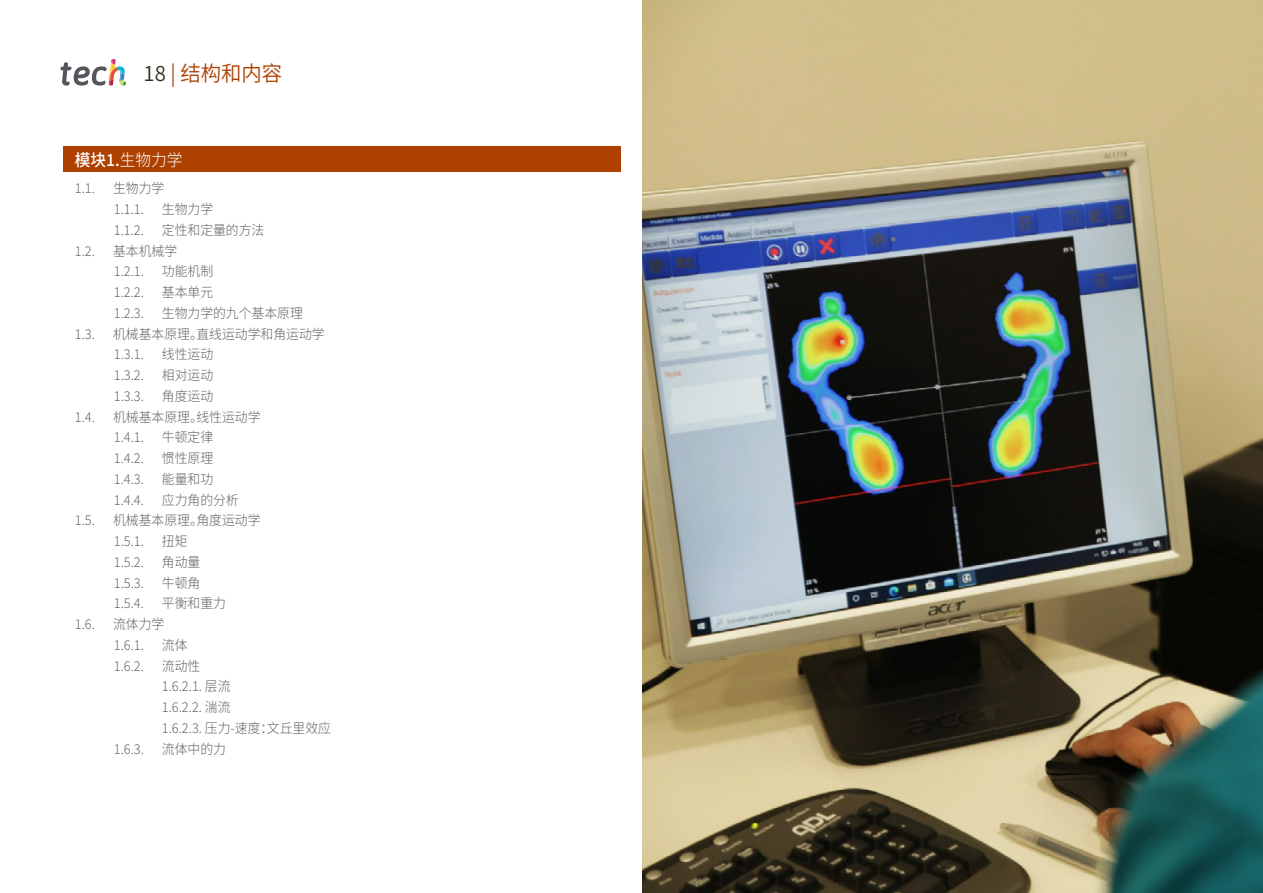
<style>
.page{position:relative;width:1263px;height:893px;background:#fff}
.page>*{position:absolute;margin:0;border:0;box-sizing:border-box;transform-origin:0 0}
.t1{font:21px "Source Han Sans CN";color:#ae4000}
.t2{font:500 16.5px "Source Han Sans CN";color:#fff;scale:.95 1}
.t3{font:300 13.5px/20.7px "Source Han Sans CN";color:#61646a;scale:.95 1}
.s1{color:#312e20}
.s2{font-weight:300}
</style>
<div class="page">
<div style="left:64px;top:147px;width:557px;height:25px;background:#ae4000"></div>
<svg style="left:61px;top:59px;width:65px;height:27px"></svg>
<img style="left:642px;top:0;width:621px;height:893px">
<h1 class="t1" style="left:144px;top:61px;width:140px"><span class="s1">18</span> | 结构和内容</h1>
<p class="t2" style="left:75px;top:151px;width:115px">模块1.<span class="s2">生物力学</span></p>
<p class="t3" style="left:75px;top:178px;width:23px">1.1.</p>
<p class="t3" style="left:113px;top:178px;width:55px">生物力学<br>1.1.1.</p>
<p class="t3" style="left:162px;top:199px;width:55px">生物力学</p>
<p class="t3" style="left:114px;top:220px;width:33px">1.1.2.</p>
<p class="t3" style="left:162px;top:220px;width:109px">定性和定量的方法</p>
<p class="t3" style="left:75px;top:241px;width:23px">1.2.</p>
<p class="t3" style="left:113px;top:241px;width:69px">基本机械学<br>1.2.1.</p>
<p class="t3" style="left:162px;top:261px;width:55px">功能机制</p>
<p class="t3" style="left:114px;top:282px;width:33px">1.2.2.</p>
<p class="t3" style="left:162px;top:282px;width:55px">基本单元</p>
<p class="t3" style="left:114px;top:303px;width:33px">1.2.3.</p>
<p class="t3" style="left:162px;top:303px;width:150px">生物力学的九个基本原理</p>
<p class="t3" style="left:75px;top:324px;width:23px">1.3.</p>
<p class="t3" style="left:113px;top:324px;width:224px">机械基本原理。直线运动学和角运动学<br>1.3.1.</p>
<p class="t3" style="left:162px;top:344px;width:55px">线性运动</p>
<p class="t3" style="left:114px;top:365px;width:33px">1.3.2.</p>
<p class="t3" style="left:162px;top:365px;width:55px">相对运动</p>
<p class="t3" style="left:114px;top:386px;width:33px">1.3.3.</p>
<p class="t3" style="left:162px;top:386px;width:55px">角度运动</p>
<p class="t3" style="left:75px;top:407px;width:23px">1.4.</p>
<p class="t3" style="left:113px;top:407px;width:157px">机械基本原理。线性运动学<br>1.4.1.</p>
<p class="t3" style="left:162px;top:427px;width:55px">牛顿定律</p>
<p class="t3" style="left:114px;top:448px;width:33px">1.4.2.</p>
<p class="t3" style="left:162px;top:448px;width:55px">惯性原理</p>
<p class="t3" style="left:114px;top:469px;width:33px">1.4.3.</p>
<p class="t3" style="left:162px;top:469px;width:55px">能量和功</p>
<p class="t3" style="left:114px;top:490px;width:33px">1.4.4.</p>
<p class="t3" style="left:162px;top:490px;width:83px">应力角的分析</p>
<p class="t3" style="left:75px;top:510px;width:23px">1.5.</p>
<p class="t3" style="left:113px;top:510px;width:157px">机械基本原理。角度运动学<br>1.5.1.</p>
<p class="t3" style="left:162px;top:531px;width:28px">扭矩</p>
<p class="t3" style="left:114px;top:552px;width:33px">1.5.2.</p>
<p class="t3" style="left:162px;top:552px;width:42px">角动量</p>
<p class="t3" style="left:114px;top:573px;width:33px">1.5.3.</p>
<p class="t3" style="left:162px;top:573px;width:42px">牛顿角</p>
<p class="t3" style="left:114px;top:593px;width:33px">1.5.4.</p>
<p class="t3" style="left:162px;top:593px;width:69px">平衡和重力</p>
<p class="t3" style="left:75px;top:614px;width:23px">1.6.</p>
<p class="t3" style="left:113px;top:614px;width:56px">流体力学<br>1.6.1.</p>
<p class="t3" style="left:162px;top:635px;width:28px">流体</p>
<p class="t3" style="left:114px;top:656px;width:33px">1.6.2.</p>
<p class="t3" style="left:162px;top:656px;width:180px">流动性<br>1.6.2.1. 层流<br>1.6.2.2. 湍流<br>1.6.2.3. 压力-速度：文丘里效应</p>
<p class="t3" style="left:114px;top:739px;width:33px">1.6.3.</p>
<p class="t3" style="left:162px;top:739px;width:69px">流体中的力</p>
</div>
